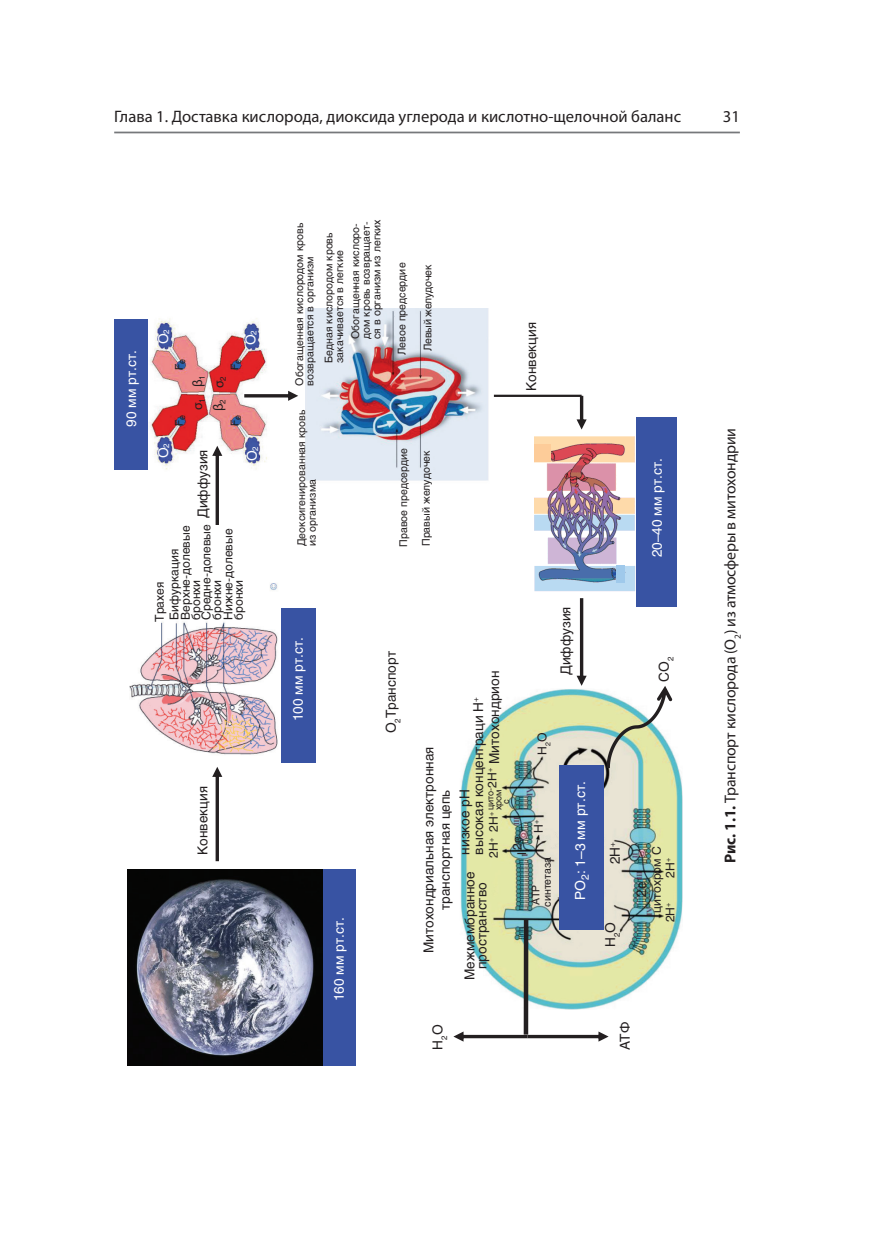
<style>
.page{position:relative;width:869px;height:1241px;background:#fff}
.page>*{position:absolute;margin:0;border:0;box-sizing:border-box;transform-origin:0 0}
.t1{font:16.62px "Myriad Pro";color:#231f20}
.t2{font:15.75px "Myriad Pro";letter-spacing:-.01em;color:#231f20}
.t3{font:13.83px "Helios C";color:#fff}
.t4{font:13.47px/13.7px "Helios C";color:#231f20;text-align:center}
.t5{font:13.47px "Helios C";color:#fff}
.t6{font:13.47px/21.2px "Myriad Pro";color:#231f20}
.t7{font:12.08px/10.7px "Helios C";color:#231f20}
.t8{font:10.5px/10.5px "Helios C";color:#231f20}
.t9{font:10.5px "Helios C";letter-spacing:-.025em;color:#231f20}
.t10{font:9.1px/7.5px "Helios C";color:#231f20;text-align:center}
.s1{font-weight:700}
</style>
<div class="page">
<hr style="left:114px;top:132px;width:625px;height:1px;background:#76787b">
<img style="left:129px;top:309px;width:552px;height:699px">
<svg style="left:606px;top:685px;width:66px;height:83px"></svg>
<img style="left:127px;top:869px;width:196px;height:196px">
<div style="left:323px;top:869px;width:32px;height:196px;background:#3853a3"></div>
<div style="left:281px;top:608px;width:34px;height:154px;background:#3853a3"></div>
<div style="left:114px;top:320px;width:34px;height:150px;background:#3853a3"></div>
<svg style="left:212px;top:766px;width:10px;height:95px"></svg>
<svg style="left:212px;top:445px;width:10px;height:80px"></svg>
<svg style="left:244px;top:390px;width:54px;height:11px"></svg>
<svg style="left:576px;top:396px;width:10px;height:33px"></svg>
<hr style="left:493px;top:394px;width:88px;height:3px;background:#231f20">
<svg style="left:576px;top:598px;width:10px;height:87px"></svg>
<div style="left:523px;top:919px;width:5px;height:115px;background:#231f20"></div>
<svg style="left:453px;top:1031px;width:155px;height:10px"></svg>
<div style="left:635px;top:417px;width:41px;height:189px;background:#3853a3"></div>
<img style="left:534px;top:436px;width:101px;height:155px">
<div style="left:616px;top:565px;width:8px;height:17px;background:#9fc9eb"></div>
<div style="left:534px;top:444px;width:16px;height:17px;background:#fdcc99"></div>
<div style="left:559px;top:765px;width:44px;height:164px;background:#3853a3"></div>
<h1 class="t1" style="left:114px;top:110px;width:568px">Глава 1. Доставка кислорода, диоксида углерода и кислотно-щелочной баланс</h1>
<h1 class="t1" style="left:722px;top:110px;width:19px">31</h1>
<p class="t5" style="left:126px;top:427px;width:78px;rotate:-90deg">90 мм рт.ст.</p>
<p class="t5" style="left:158px;top:344px;width:16px;rotate:-90deg">O<sub>2</sub></p>
<p class="t5" style="left:245px;top:345px;width:16px;rotate:-90deg">O<sub>2</sub></p>
<p class="t8" style="left:175px;top:370px;width:12px;rotate:-90deg">F<sub>e</sub></p>
<p class="t8" style="left:230px;top:370px;width:12px;rotate:-90deg">F<sub>e</sub></p>
<p class="t6" style="left:188px;top:388px;width:14px;rotate:-90deg">β<sub>1 </sub>σ<sub>2</sub></p>
<p class="t6" style="left:188px;top:410px;width:13px;rotate:-90deg">σ<sub>1</sub></p>
<p class="t6" style="left:208px;top:411px;width:12px;rotate:-90deg">β<sub>2</sub></p>
<p class="t8" style="left:175px;top:425px;width:12px;rotate:-90deg">F<sub>e</sub></p>
<p class="t5" style="left:158px;top:458px;width:16px;rotate:-90deg">O<sub>2</sub></p>
<p class="t4" style="left:197px;top:518px;width:70px;rotate:-90deg">Диффузия</p>
<p class="t8" style="left:230px;top:425px;width:12px;rotate:-90deg">F<sub>e</sub></p>
<p class="t5" style="left:247px;top:461px;width:16px;rotate:-90deg">O<sub>2</sub></p>
<p class="t7" style="left:181px;top:619px;width:97px;rotate:-90deg">Верхне-долевые бронхи<br>Средне-долевые бронхи<br>Нижне-долевые бронхи</p>
<p class="t7" style="left:153px;top:621px;width:74px;line-height:14.9px;rotate:-90deg">Трахея<br>Бифуркация</p>
<p class="t4" style="left:197px;top:854px;width:70px;rotate:-90deg">Конвекция</p>
<p class="t8" style="left:295px;top:386px;width:164px;rotate:-90deg">Обогащенная кислородом кровь возвращается в организм</p>
<p class="t8" style="left:324px;top:363px;width:132px;rotate:-90deg">Бедная кислородом кровь закачивается в легкие</p>
<p class="t8" style="left:351px;top:339px;width:121px;rotate:-90deg">Обогащенная кислоро&shy;дом кровь возвращает&shy;ся в организм из легких</p>
<p class="t8" style="left:297px;top:546px;width:138px;rotate:-90deg">Деоксигенированная кровь из организма</p>
<p class="t8" style="left:397px;top:355px;width:94px;rotate:-90deg">Левое предсердие</p>
<p class="t9" style="left:423px;top:350px;width:87px;rotate:-90deg">Левый желудочек</p>
<p class="t8" style="left:393px;top:546px;width:100px;line-height:22.8px;rotate:-90deg">Правое предсердие<br>Правый желудочек</p>
<p class="t4" style="left:525px;top:391px;width:70px;rotate:-90deg">Конвекция</p>
<p class="t5" style="left:651px;top:557px;width:101px;rotate:-90deg">20–40 мм рт.ст.</p>
<p class="t5" style="left:293px;top:721px;width:85px;rotate:-90deg">100 мм рт.ст.</p>
<p class="t5" style="left:333px;top:1001px;width:85px;rotate:-90deg">160 мм рт.ст.</p>
<p class="t4" style="left:385px;top:733px;width:84px;rotate:-90deg">O<sub>2</sub>Транспорт</p>
<p class="t4" style="left:488px;top:764px;width:95px;rotate:-90deg">Митохондрион</p>
<p class="t4" style="left:458px;top:854px;width:159px;text-align:left;rotate:-90deg">низкое pH<br>высокая концентраци H<sup>+</sup></p>
<p class="t7" style="left:537px;top:755px;width:24px;rotate:-90deg">H O<sub>2</sub></p>
<p class="t4" style="left:421px;top:953px;width:208px;line-height:16.3px;rotate:-90deg">Митохондриальная электронная транспортная цепь</p>
<p class="t7" style="left:487px;top:787px;width:21px;rotate:-90deg">2H<sup>+</sup></p>
<p class="t10" style="left:487px;top:810px;width:24px;rotate:-90deg">цито-</p>
<p class="t10" style="left:495px;top:810px;width:23px;rotate:-90deg">хром c</p>
<p class="t7" style="left:489px;top:857px;width:47px;rotate:-90deg">2H<sup>+</sup> 2H<sup>+</sup></p>
<p class="t7" style="left:534px;top:833px;width:14px;rotate:-90deg">H<sup>+</sup></p>
<p class="t7" style="left:512px;top:849px;width:15px;rotate:-90deg">2e</p>
<p class="t7" style="left:517px;top:854px;width:4px;rotate:-90deg">I</p>
<p class="t8" style="left:530px;top:906px;width:51px;line-height:11.2px;rotate:-90deg">ATP синтетаза</p>
<p class="t4" style="left:464px;top:979px;width:110px;line-height:11.9px;rotate:-90deg">Межмембранное пространство</p>
<p class="t4" style="left:560px;top:675px;width:70px;rotate:-90deg">Диффузия</p>
<h3 class="t3" style="left:574px;top:899px;width:120px;rotate:-90deg">PO<sub>2</sub>: 1–3 мм рт.ст.</h3>
<p class="t4" style="left:609px;top:864px;width:24px;rotate:-90deg">2H<sup>+</sup></p>
<p class="t4" style="left:604px;top:946px;width:27px;rotate:-90deg">H O<sub>2</sub></p>
<p class="t4" style="left:658px;top:681px;width:27px;rotate:-90deg">CO<sub>2</sub></p>
<p class="t7" style="left:651px;top:912px;width:68px;rotate:-90deg">цитохром C</p>
<p class="t7" style="left:665px;top:877px;width:21px;rotate:-90deg">2H<sup>+</sup></p>
<p class="t7" style="left:665px;top:922px;width:21px;rotate:-90deg">2H<sup>+</sup></p>
<p class="t4" style="left:635px;top:896px;width:17px;rotate:-90deg">2e</p>
<p class="t4" style="left:432px;top:1049px;width:27px;rotate:-90deg">H O<sub>2</sub></p>
<p class="t4" style="left:619px;top:1049px;width:29px;rotate:-90deg">ATФ</p>
<h2 class="t2" style="left:723px;top:862px;width:436px;rotate:-90deg"><span class="s1">Рис. 1.1.</span> Транспорт кислорода (O<sub>2</sub>) из атмосферы в митохондрии</h2>
</div>
